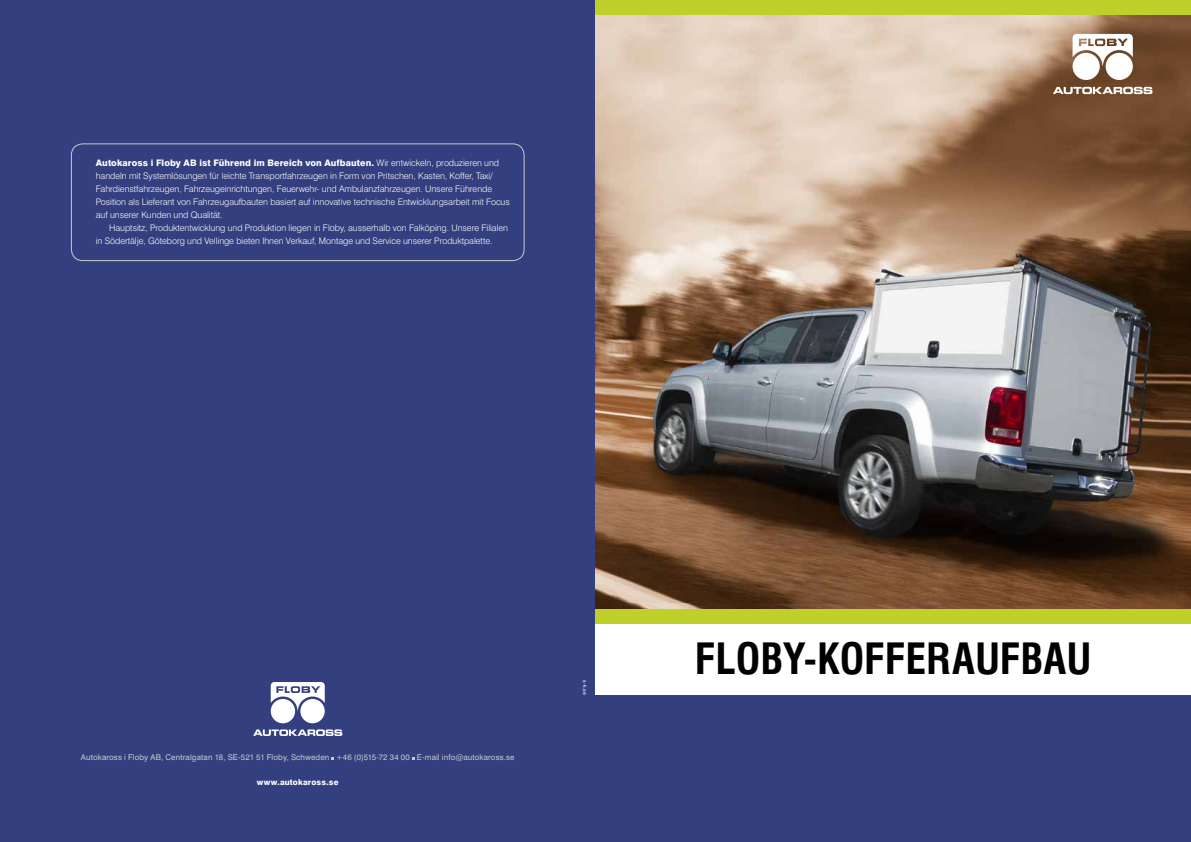
<style>
.page{position:relative;width:1191px;height:842px;background:#333f7f}
.page>*{position:absolute;margin:0;border:0;box-sizing:border-box;transform-origin:0 0}
.t1{font:700 condensed 42px "Swiss 721 BT";color:#000}
.t2{font:300 9px/13px "Swiss 721 BT";letter-spacing:-.005em;color:#fff}
.t3{font:800 8px "Swiss 721 BT";letter-spacing:.02em;color:#fff}
.t4{font:7.9px "Swiss 721 BT";letter-spacing:.015em;color:#cbcacb}
.t5{font:5px "Swiss 721 BT";color:#fff}
.s1{font-weight:800}
</style>
<div class="page">
<img style="left:595px;top:14px;width:596px;height:596px">
<div style="left:595px;top:624px;width:596px;height:70px;background:#fff"></div>
<div style="left:595px;top:610px;width:596px;height:14px;background:#c0d02a"></div>
<svg style="left:271px;top:682px;width:54px;height:28px"></svg>
<div style="left:271px;top:699px;width:24px;height:24px;background:#fff;border-radius:50%"></div>
<div style="left:300px;top:699px;width:25px;height:24px;background:#fff;border-radius:50%"></div>
<svg style="left:253px;top:729px;width:89px;height:7px"></svg>
<svg style="left:1072px;top:34px;width:60px;height:32px"></svg>
<div style="left:1072px;top:53px;width:27px;height:27px;background:#fff;border-radius:50%"></div>
<div style="left:1105px;top:53px;width:27px;height:27px;background:#fff;border-radius:50%"></div>
<svg style="left:1053px;top:87px;width:99px;height:7px"></svg>
<div style="left:595px;top:0;width:596px;height:14px;background:#c0d02a"></div>
<div style="left:71px;top:143px;width:453px;height:118px;border:1px solid #cbcacb;border-radius:11px"></div>
<p class="t2" style="left:96px;top:156px;width:415px"><span class="s1">Autokaross i Floby AB ist Führend im Bereich von Aufbauten.</span> Wir entwickeln, produzieren und handeln mit Systemlösungen für leichte Transportfahrzeugen in Form von Pritschen, Kasten, Koffer, Taxi/ Fahrdienstfahrzeugen, Fahrzeugeinrichtungen, Feuerwehr- und Ambulanzfahrzeugen. Unsere Führende Position als Lieferant von Fahrzeugaufbauten basiert auf innovative technische Entwicklungsarbeit mit Focus auf unserer Kunden und Qualität.</p>
<p class="t2" style="left:96px;top:221px;width:414px;text-indent:13px">Hauptsitz, Produktentwicklung und Produktion liegen in Floby, ausserhalb von Falköping. Unsere Filialen in Södertälje, Göteborg und Vellinge bieten Ihnen Verkauf, Montage und Service unserer Produktpalette.</p>
<p class="t4" style="left:81px;top:752px;width:435px">Autokaross i Floby AB, Centralgatan 18, SE-521 51 Floby, Schweden +46 (0)515-72 34 00 E-mail info@autokaross.se</p>
<p class="t3" style="left:257px;top:777px;width:83px">www.autokaross.se</p>
<p class="t5" style="left:588px;top:680px;width:16px;rotate:90deg">s-k.se</p>
<h1 class="t1" style="left:695px;top:634px;width:398px">FLOBY-KOFFERAUFBAU</h1>
</div>
